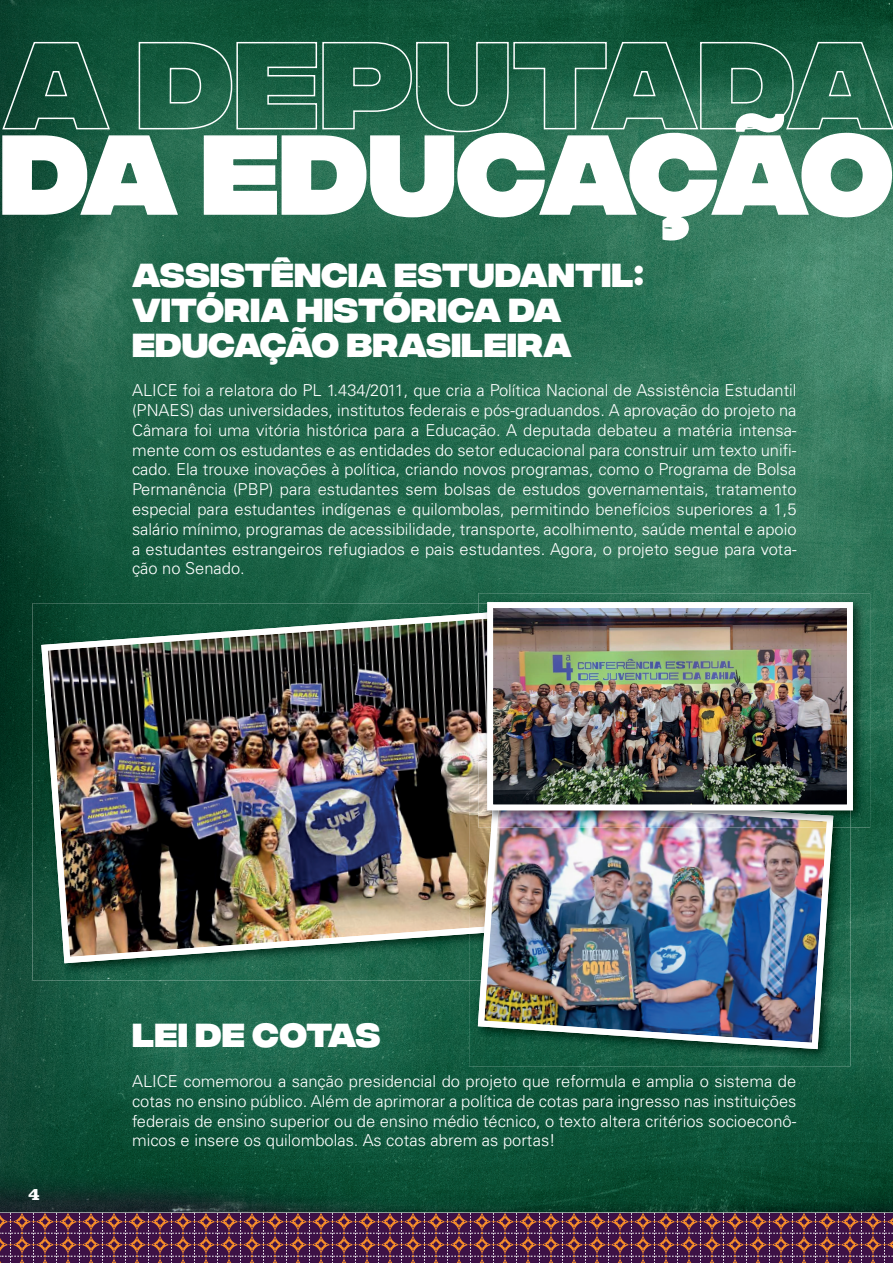
<style>
.page{position:relative;width:893px;height:1263px;background:#fff}
.page>*{position:absolute;margin:0;border:0;box-sizing:border-box;transform-origin:0 0}
.t1{font:800 111.3px "Integral CF";letter-spacing:-.05em;color:#fff}
.t2{font:800 33.3px/34.7px "Integral CF";color:#fff}
.t3{font:900 18px "Clarendon BT";color:#fff}
.t4{font:300 16.5px/19.8px "Univers LT Std";color:#fff;text-align:justify}
</style>
<div class="page">
<img style="left:0;top:0;width:893px;height:1212px">
<svg style="left:0;top:1213px;width:893px;height:50px;background:#622e49"></svg>
<svg style="left:1px;top:41px;width:892px;height:201px;background:#307157"></svg>
<img style="left:33px;top:603px;width:445px;height:53px">
<img style="left:33px;top:656px;width:48px;height:324px">
<img style="left:81px;top:963px;width:388px;height:17px">
<img style="left:41px;top:612px;width:437px;height:351px">
<img style="left:469px;top:827px;width:381px;height:239px">
<img style="left:469px;top:784px;width:9px;height:143px">
<img style="left:469px;top:927px;width:9px;height:7px">
<img style="left:478px;top:827px;width:355px;height:222px">
<img style="left:478px;top:593px;width:392px;height:234px">
<img style="left:478px;top:784px;width:13px;height:43px">
<img style="left:478px;top:612px;width:9px;height:172px">
<img style="left:833px;top:810px;width:17px;height:17px">
<img style="left:491px;top:810px;width:342px;height:17px">
<img style="left:494px;top:609px;width:352px;height:194px">
<div style="left:487px;top:602px;width:366px;height:208px;border:6px solid #fff"></div>
<h1 class="t1" style="left:0;top:110px;width:894px">DA EDUCAÇÃO</h1>
<h2 class="t2" style="left:132px;top:261px;width:513px">ASSISTÊNCIA ESTUDANTIL:<br>VITÓRIA HISTÓRICA DA<br>EDUCAÇÃO BRASILEIRA</h2>
<p class="t4" style="left:132px;top:380px;width:666px">ALICE foi a relatora do PL 1.434/2011, que cria a Política Nacional de Assistência Estudantil (PNAES) das universidades, institutos federais e pós-graduandos. A aprovação do projeto na Câmara foi uma vitória histórica para a Educação. A deputada debateu a matéria intensa&shy;mente com os estudantes e as entidades do setor educacional para construir um texto unifi&shy;cado. Ela trouxe inovações à política, criando novos programas, como o Programa de Bolsa Permanência (PBP) para estudantes sem bolsas de estudos governamentais, tratamento especial para estudantes indígenas e quilombolas, permitindo benefícios superiores a 1,5 salário mínimo, programas de acessibilidade, transporte, acolhimento, saúde mental e apoio a estudantes estrangeiros refugiados e pais estudantes. Agora, o projeto segue para vota&shy;ção no Senado.</p>
<p class="t3" style="left:28px;top:1182px;width:13px">4</p>
<h2 class="t2" style="left:132px;top:1021px;width:250px">LEI DE COTAS</h2>
<p class="t4" style="left:132px;top:1071px;width:666px">ALICE comemorou a sanção presidencial do projeto que reformula e amplia o sistema de cotas no ensino público. Além de aprimorar a política de cotas para ingresso nas instituições federais de ensino superior ou de ensino médio técnico, o texto altera critérios socioeconô&shy;micos e insere os quilombolas. As cotas abrem as portas!</p>
</div>
